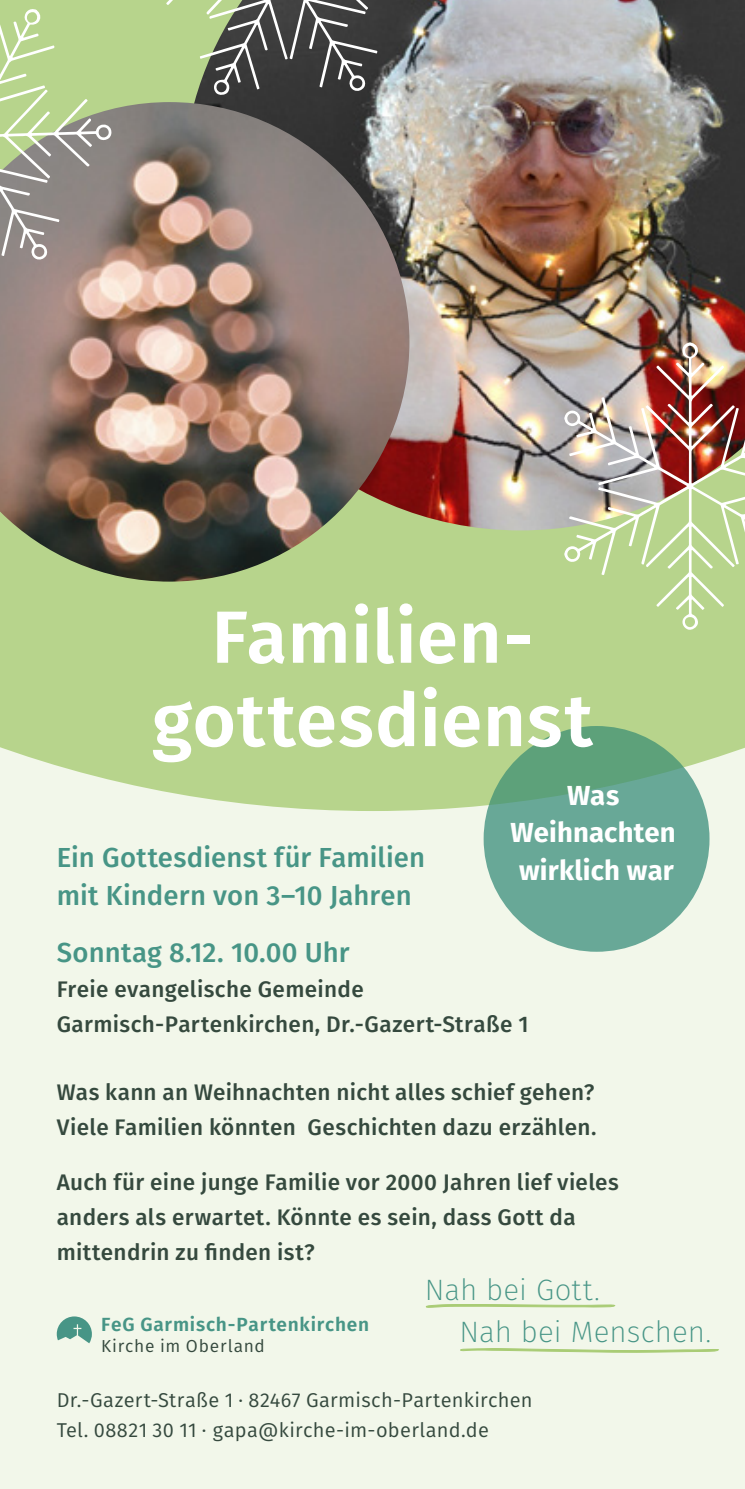
<style>
.page{position:relative;width:745px;height:1489px;background:#fff}
.page>*{position:absolute;margin:0;border:0;box-sizing:border-box;transform-origin:0 0}
.t1{font:600 73.75px/83.2px "Fira Sans";letter-spacing:.01em;color:#fff;text-align:center}
.t2{font:200 29.5px/41.5px "Fira Sans";letter-spacing:.005em;color:#479586}
.t3{font:500 27.5px/37.5px "Fira Sans";letter-spacing:.005em;color:#479586}
.t4{font:700 27.5px/37.5px "Fira Sans";letter-spacing:.005em;color:#fff;text-align:center}
.t5{font:500 22.5px/35px "Fira Sans";letter-spacing:.015em;color:#35493e}
.t6{font:20px/30px "Fira Sans";letter-spacing:.015em;color:#35493e}
.t7{font:600 19px "Fira Sans";letter-spacing:.04em;color:#479586}
.t8{font:17.25px "Fira Sans";letter-spacing:.045em;color:#35493e}
</style>
<div class="page">
<div style="left:0;top:0;width:744px;height:1488px;background:#f2f7ea"></div>
<div style="left:0;top:0;width:744px;height:811px;background:#b7d48c"></div>
<svg style="left:483px;top:726px;width:226px;height:225px;background:#65a690"></svg>
<img style="left:182px;top:0;width:562px;height:530px">
<img style="left:0;top:102px;width:409px;height:479px">
<img style="left:564px;top:342px;width:180px;height:289px">
<svg style="left:142px;top:0;width:287px;height:96px;background:#747c6a"></svg>
<svg style="left:0;top:9px;width:112px;height:256px;background:#abb493"></svg>
<svg style="left:57px;top:1316px;width:35px;height:27px"></svg>
<svg style="left:426px;top:1304px;width:190px;height:3px"></svg>
<svg style="left:460px;top:1348px;width:258px;height:4px"></svg>
<h1 class="t1" style="left:152px;top:591px;width:442px">Familien&shy;gottesdienst</h1>
<p class="t4" style="left:510px;top:774px;width:166px">Was<br>Weihnachten wirklich war</p>
<p class="t3" style="left:57px;top:837px;width:369px">Ein Gottesdienst für Familien mit Kindern von 3–10 Jahren</p>
<p class="t3" style="left:57px;top:932px;width:294px">Sonntag 8.12. 10.00 Uhr</p>
<p class="t5" style="left:57px;top:970px;width:473px">Freie evangelische Gemeinde<br>Garmisch-Partenkirchen, Dr.-Gazert-Straße 1</p>
<p class="t5" style="left:57px;top:1073px;width:541px">Was kann an Weihnachten nicht alles schief gehen?<br>Viele Familien könnten Geschichten dazu erzählen.</p>
<p class="t5" style="left:57px;top:1163px;width:563px">Auch für eine junge Familie vor 2000 Jahren lief vieles anders als erwartet. Könnte es sein, dass Gott da mittendrin zu finden ist?</p>
<h2 class="t2" style="left:459px;top:1268px;width:253px;text-indent:-35px">Nah bei Gott.<br>Nah bei Menschen.</h2>
<p class="t7" style="left:101px;top:1308px;width:269px">FeG Garmisch-Partenkirchen</p>
<p class="t8" style="left:101px;top:1333px;width:165px">Kirche im Oberland</p>
<p class="t6" style="left:57px;top:1384px;width:477px">Dr.-Gazert-Straße 1 · 82467 Garmisch-Partenkirchen<br>Tel. 08821 30 11 · gapa@kirche-im-oberland.de</p>
</div>
